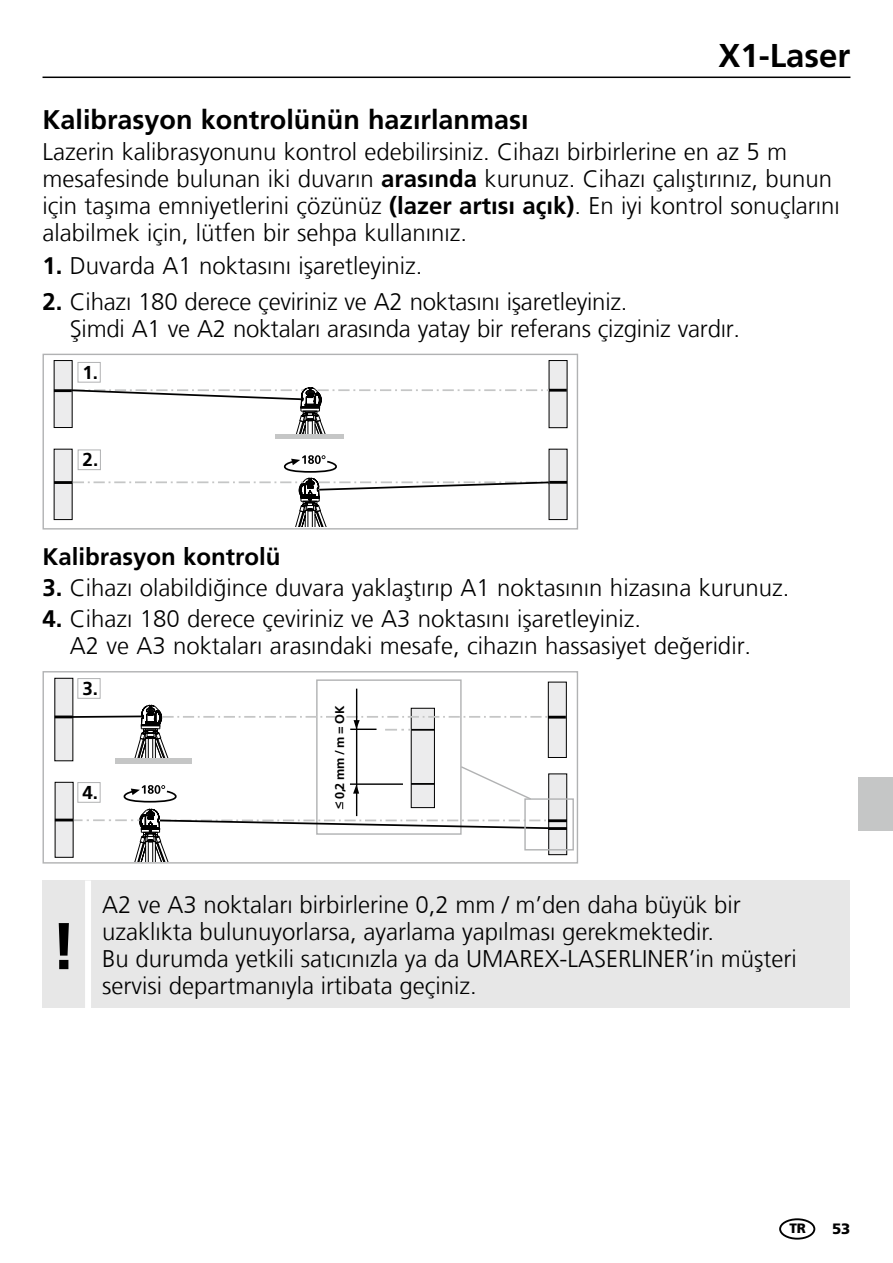
<style>
.page{position:relative;width:893px;height:1263px;background:#fff}
.page>*{position:absolute;margin:0;border:0;box-sizing:border-box;transform-origin:0 0}
.t1{font:700 66px "Frutiger LT Com";color:#000}
.t2{font:700 33px "Frutiger LT Com";color:#000}
.t3{font:700 27px "Frutiger LT Com";color:#000}
.t4{font:300 24px/27px "Frutiger LT Com";color:#000}
.t5{font:700 24px "Frutiger LT Com";color:#000}
.t6{font:700 18.6px "Frutiger LT Com";color:#000}
.t7{font:900 15px "Frutiger LT Com";color:#000}
.t8{font:900 13.5px "Frutiger LT Com";color:#000}
.t9{font:700 12.6px "Frutiger LT Com";color:#000}
.s1{font-weight:700}
</style>
<div class="page">
<hr style="left:43px;top:77px;width:807px;height:1px;background:#000">
<div style="left:859px;top:777px;width:34px;height:54px;background:#c5c6c6"></div>
<div style="left:779px;top:1218px;width:36px;height:21px;border:2px solid #000;border-radius:50%"></div>
<div style="left:43px;top:354px;width:535px;height:175px;border:1px solid #b1b2b3"></div>
<div style="left:549px;top:360px;width:18px;height:68px;background:#ececed"></div>
<div style="left:54px;top:449px;width:18px;height:71px;background:#ececed"></div>
<div style="left:54px;top:361px;width:18px;height:66px;background:#ececed"></div>
<hr style="left:54px;top:389px;width:18px;height:3px;background:#000">
<hr style="left:54px;top:481px;width:18px;height:3px;background:#000">
<div style="left:78px;top:449px;width:23px;height:21px;border:1px solid #b1b2b3"></div>
<div style="left:77px;top:362px;width:24px;height:21px;border:1px solid #b1b2b3"></div>
<div style="left:549px;top:449px;width:18px;height:71px;background:#ececed"></div>
<svg style="left:73px;top:455px;width:478px;height:72px"></svg>
<svg style="left:70px;top:387px;width:479px;height:47px"></svg>
<hr style="left:275px;top:434px;width:69px;height:4px;background:#c5c6c6">
<hr style="left:549px;top:389px;width:18px;height:3px;background:#000">
<hr style="left:549px;top:481px;width:18px;height:3px;background:#000">
<div style="left:43px;top:671px;width:535px;height:192px;border:1px solid #b1b2b3"></div>
<div style="left:411px;top:708px;width:23px;height:100px;background:#ececed"></div>
<div style="left:115px;top:758px;width:77px;height:6px;background:#c5c6c6"></div>
<div style="left:55px;top:678px;width:18px;height:83px;background:#ececed"></div>
<hr style="left:71px;top:715px;width:71px;height:3px;background:#000">
<hr style="left:55px;top:715px;width:17px;height:3px;background:#000">
<div style="left:548px;top:682px;width:18px;height:75px;background:#ececed"></div>
<div style="left:548px;top:682px;width:18px;height:76px;border:1px solid #000"></div>
<svg style="left:115px;top:705px;width:451px;height:54px"></svg>
<hr style="left:356px;top:689px;width:1px;height:127px;background:#000">
<div style="left:77px;top:678px;width:24px;height:21px;border:1px solid #b1b2b3"></div>
<div style="left:549px;top:774px;width:18px;height:81px;background:#ececed"></div>
<hr style="left:548px;top:827px;width:19px;height:3px;background:#000">
<hr style="left:548px;top:819px;width:19px;height:3px;background:#000">
<div style="left:524px;top:798px;width:50px;height:52px;border:1px solid #b1b2b3"></div>
<svg style="left:55px;top:765px;width:503px;height:96px"></svg>
<div style="left:43px;top:880px;width:807px;height:128px;background:#e7e7e7"></div>
<div style="left:85px;top:880px;width:6px;height:128px;background:#fff"></div>
<h2 class="t2" style="left:718px;top:36px;width:134px">X1-Laser</h2>
<p class="t3" style="left:43px;top:104px;width:488px">Kalibrasyon kontrolünün hazırlanması</p>
<p class="t4" style="left:43px;top:139px;width:799px">Lazerin kalibrasyonunu kontrol edebilirsiniz. Cihazı birbirlerine en az 5 m mesafesinde bulunan iki duvarın <span class="s1">arasında</span> kurunuz. Cihazı çalıştırınız, bunun için taşıma emniyetlerini çözünüz <span class="s1">(lazer artısı açık)</span>. En iyi kontrol sonuçlarını alabilmek için, lütfen bir sehpa kullanınız.</p>
<p class="t4" style="left:43px;top:252px;width:382px"><span class="s1">1.</span> Duvarda A1 noktasını işaretleyiniz.</p>
<p class="t4" style="left:70px;top:288px;width:672px;text-indent:-27px"><span class="s1">2.</span> Cihazı 180 derece çeviriniz ve A2 noktasını işaretleyiniz.<br>Şimdi A1 ve A2 noktaları arasında yatay bir referans çizginiz vardır.</p>
<p class="t6" style="left:82px;top:361px;width:17px">1.</p>
<p class="t6" style="left:83px;top:449px;width:17px">2.</p>
<p class="t5" style="left:43px;top:542px;width:240px">Kalibrasyon kontrolü</p>
<p class="t4" style="left:43px;top:574px;width:748px"><span class="s1">3.</span> Cihazı olabildiğince duvara yaklaştırıp A1 noktasının hizasına kurunuz.</p>
<p class="t4" style="left:70px;top:605px;width:683px;text-indent:-27px"><span class="s1">4.</span> Cihazı 180 derece çeviriniz ve A3 noktasını işaretleyiniz.<br>A2 ve A3 noktaları arasındaki mesafe, cihazın hassasiyet değeridir.</p>
<p class="t6" style="left:82px;top:677px;width:17px">3.</p>
<p class="t6" style="left:82px;top:781px;width:17px">4.</p>
<p class="t9" style="left:332px;top:809px;width:105px;rotate:-90deg">&lt; 0,2 mm / m = OK</p>
<h1 class="t1" style="left:51px;top:907px;width:27px">!</h1>
<p class="t4" style="left:102px;top:891px;width:696px">A2 ve A3 noktaları birbirlerine 0,2 mm / m’den daha büyük bir uzaklıkta bulunuyorlarsa, ayarlama yapılması gerekmektedir.<br>Bu durumda yetkili satıcınızla ya da UMAREX-LASERLINER’in müşteri servisi departmanıyla irtibata geçiniz.</p>
<p class="t8" style="left:789px;top:1220px;width:18px">TR</p>
<p class="t7" style="left:832px;top:1219px;width:20px">53</p>
</div>
